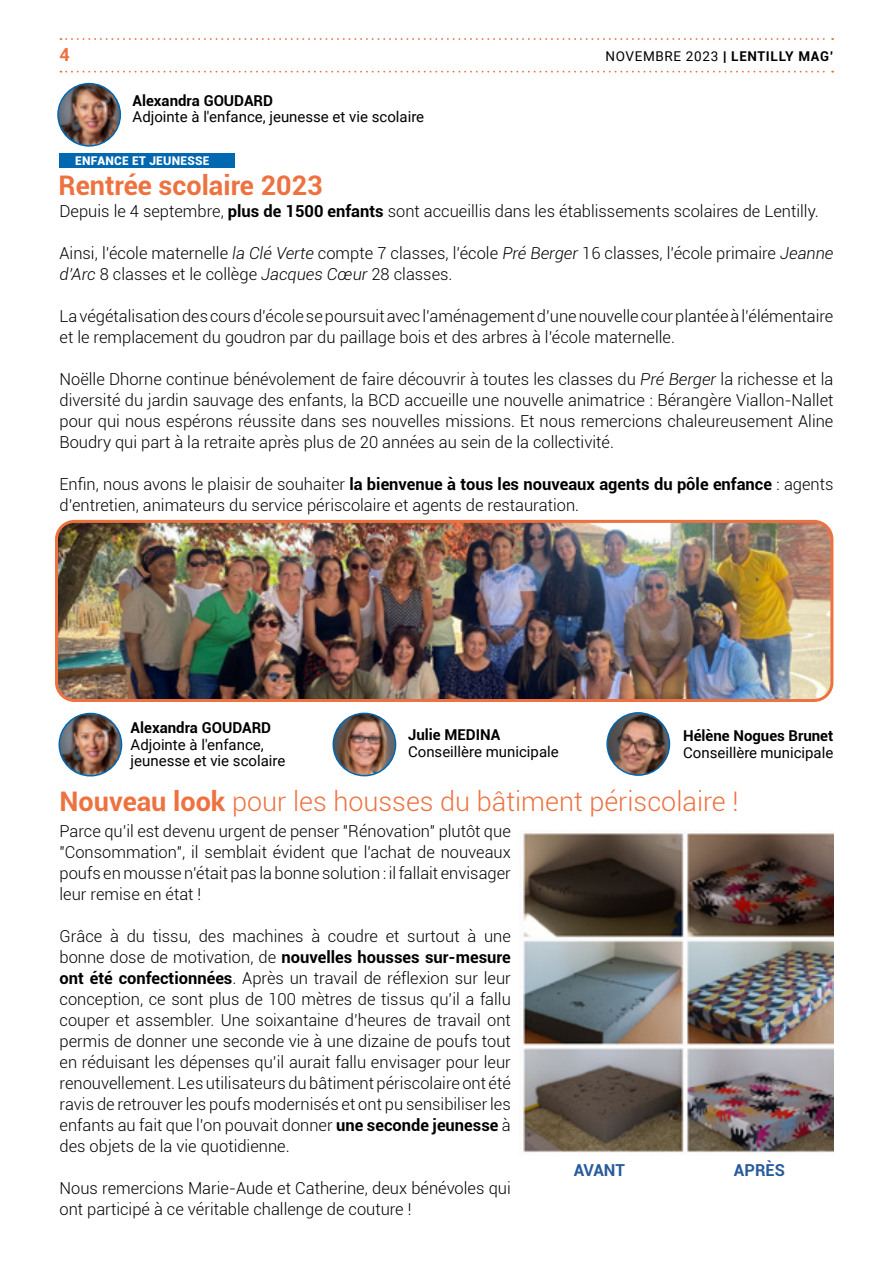
<style>
.page{position:relative;width:893px;height:1263px;background:#fff}
.page>*{position:absolute;margin:0;border:0;box-sizing:border-box;transform-origin:0 0}
.t1{font:300 27px "Roboto";color:#ee7240}
.t2{font:700 27px "Roboto";color:#ee7240}
.t3{font:700 18px "Roboto";color:#ee7240}
.t4{font:300 16.5px/21px "Roboto";color:#000}
.t5{font:700 16.5px "Roboto";color:#275b9b}
.t6{font:15px/16.5px "Roboto";color:#000}
.t7{font:700 15px "Roboto";color:#000}
.t8{font:700 13.5px "Roboto";letter-spacing:.05em;color:#000}
.t9{font:900 12px "Roboto";letter-spacing:.02em;color:#fff}
.s1{font-weight:400}
.s2{font-weight:700}
.s3{font-style:italic}
</style>
<div class="page">
<svg style="left:60px;top:38px;width:773px;height:2px"></svg>
<svg style="left:60px;top:71px;width:773px;height:2px"></svg>
<img style="left:333px;top:713px;width:63px;height:63px;border-radius:31px">
<div style="left:332px;top:713px;width:64px;height:63px;border:2px solid #0067b1;border-radius:50%"></div>
<div style="left:59px;top:154px;width:176px;height:14px;background:#0067b1"></div>
<img style="left:58px;top:84px;width:62px;height:62px;border-radius:31px">
<div style="left:57px;top:83px;width:64px;height:64px;border:2px solid #0067b1;border-radius:50%"></div>
<img style="left:523px;top:833px;width:310px;height:320px">
<img style="left:59px;top:521px;width:773px;height:177px">
<div style="left:55px;top:520px;width:778px;height:182px;border:3px solid #ee7240;border-radius:18px"></div>
<img style="left:607px;top:713px;width:62px;height:62px;border-radius:31px">
<div style="left:606px;top:712px;width:64px;height:64px;border:2px solid #0067b1;border-radius:50%"></div>
<img style="left:59px;top:713px;width:63px;height:63px;border-radius:31px">
<div style="left:59px;top:713px;width:63px;height:63px;border:2px solid #0067b1;border-radius:50%"></div>
<p class="t3" style="left:60px;top:41px;width:12px">4</p>
<p class="t8" style="left:605px;top:46px;width:230px"><span class="s1">NOVEMBRE 2023</span> | LENTILLY MAG’</p>
<p class="t7" style="left:133px;top:90px;width:142px">Alexandra GOUDARD</p>
<p class="t6" style="left:133px;top:108px;width:293px">Adjointe à l'enfance, jeunesse et vie scolaire</p>
<p class="t9" style="left:75px;top:153px;width:136px">ENFANCE ET JEUNESSE</p>
<h1 class="t2" style="left:58px;top:166px;width:266px">Rentrée scolaire 2023</h1>
<p class="t4" style="left:60px;top:200px;width:761px">Depuis le 4 septembre, <span class="s2">plus de 1500 enfants</span> sont accueillis dans les établissements scolaires de Lentilly.</p>
<p class="t4" style="left:60px;top:242px;width:775px">Ainsi, l’école maternelle <span class="s3">la Clé Verte</span> compte 7 classes, l’école <span class="s3">Pré Berger</span> 16 classes, l’école primaire <span class="s3">Jeanne d’Arc</span> 8 classes et le collège <span class="s3">Jacques Cœur</span> 28 classes.</p>
<p class="t4" style="left:60px;top:305px;width:775px">La végétalisation des cours d’école se poursuit avec l’aménagement d’une nouvelle cour plantée à l’élémentaire et le remplacement du goudron par du paillage bois et des arbres à l’école maternelle.</p>
<p class="t4" style="left:60px;top:368px;width:775px;text-align:justify">Noëlle Dhorne continue bénévolement de faire découvrir à toutes les classes du <span class="s3">Pré Berger</span> la richesse et la diversité du jardin sauvage des enfants, la BCD accueille une nouvelle animatrice : Bérangère Viallon-Nallet pour qui nous espérons réussite dans ses nouvelles missions. Et nous remercions chaleureusement Aline Boudry qui part à la retraite après plus de 20 années au sein de la collectivité.</p>
<p class="t4" style="left:60px;top:473px;width:775px">Enfin, nous avons le plaisir de souhaiter <span class="s2">la bienvenue à tous les nouveaux agents du pôle enfance</span> : agents d’entretien, animateurs du service périscolaire et agents de restauration.</p>
<p class="t7" style="left:131px;top:717px;width:142px">Alexandra GOUDARD</p>
<p class="t6" style="left:131px;top:735px;width:156px">Adjointe à l'enfance, jeunesse et vie scolaire</p>
<p class="t7" style="left:408px;top:724px;width:94px">Julie MEDINA</p>
<p class="t6" style="left:408px;top:743px;width:152px">Conseillère municipale</p>
<p class="t7" style="left:683px;top:725px;width:152px">Hélène Nogues Brunet</p>
<p class="t6" style="left:683px;top:743px;width:152px">Conseillère municipale</p>
<h1 class="t1" style="left:60px;top:783px;width:680px"><span class="s2">Nouveau look</span> pour les housses du bâtiment périscolaire !</h1>
<p class="t4" style="left:60px;top:820px;width:453px;text-align:justify">Parce qu’il est devenu urgent de penser "Rénovation" plutôt que "Consommation", il semblait évident que l'achat de nouveaux poufs en mousse n'était pas la bonne solution : il fallait envisager leur remise en état !</p>
<p class="t4" style="left:60px;top:925px;width:453px;text-align:justify">Grâce à du tissu, des machines à coudre et surtout à une bonne dose de motivation, de <span class="s2">nouvelles housses sur-mesure ont été confectionnées</span>. Après un travail de réflexion sur leur conception, ce sont plus de 100 mètres de tissus qu’il a fallu couper et assembler. Une soixantaine d’heures de travail ont permis de donner une seconde vie à une dizaine de poufs tout en réduisant les dépenses qu’il aurait fallu envisager pour leur renouvellement. Les utilisateurs du bâtiment périscolaire ont été ravis de retrouver les poufs modernisés et ont pu sensibiliser les enfants au fait que l’on pouvait donner <span class="s2">une seconde jeunesse</span> à des objets de la vie quotidienne.</p>
<p class="t4" style="left:60px;top:1177px;width:453px">Nous remercions Marie-Aude et Catherine, deux bénévoles qui ont participé à ce véritable challenge de couture !</p>
<p class="t5" style="left:574px;top:1159px;width:53px">AVANT</p>
<p class="t5" style="left:734px;top:1159px;width:52px">APRÈS</p>
</div>
